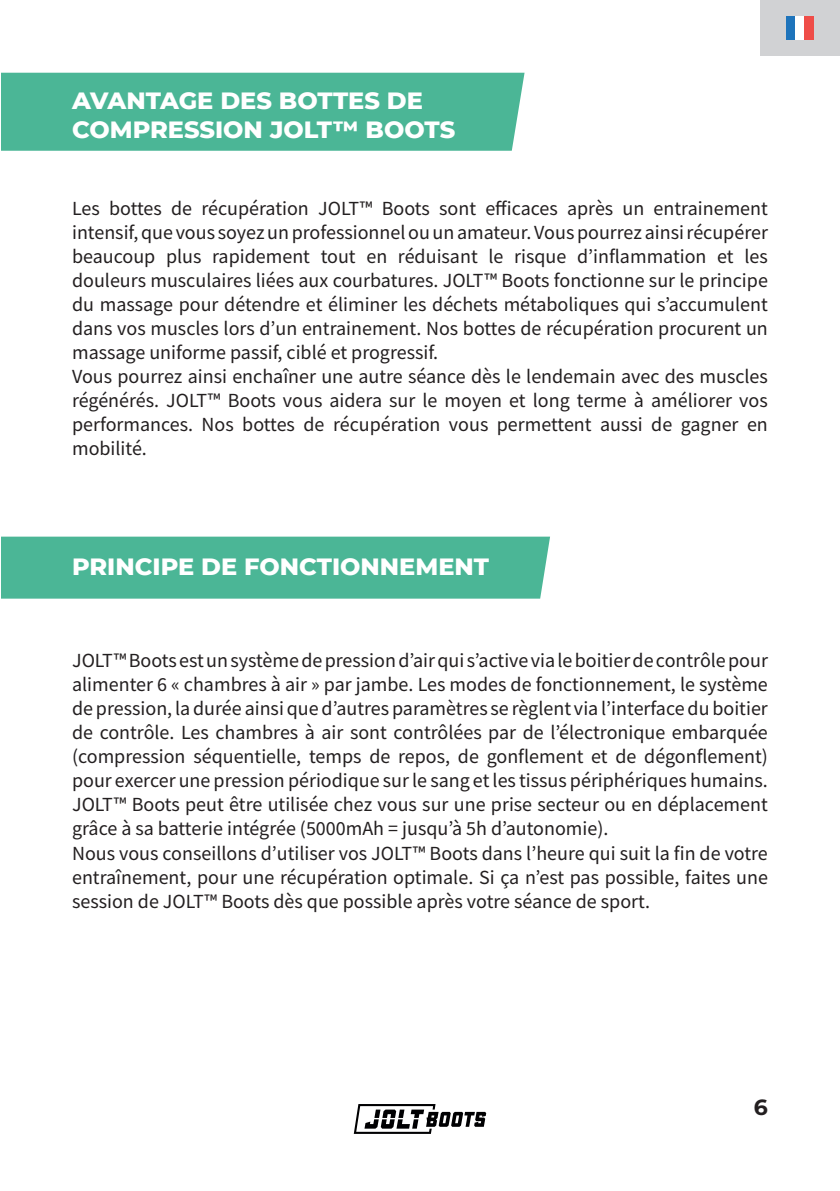
<style>
.page{position:relative;width:840px;height:1191px;background:#fff}
.page>*{position:absolute;margin:0;border:0;box-sizing:border-box;transform-origin:0 0}
.t1{font:800 24px "Montserrat";color:#fff}
.t2{font:700 22px "Montserrat";color:#231f20}
.t3{font:20px/24px "Source Sans Pro";color:#231f20;text-align:justify}
</style>
<div class="page">
<svg style="left:354px;top:1104px;width:132px;height:29px"></svg>
<div style="left:1px;top:73px;width:523px;height:78px;background:#4bb696"></div>
<div style="left:1px;top:536px;width:548px;height:62px;background:#4bb696"></div>
<div style="left:760px;top:0;width:79px;height:55px;background:#d1d2d4"></div>
<div style="left:786px;top:16px;width:9px;height:23px;background:#1e74bb"></div>
<div style="left:795px;top:16px;width:9px;height:23px;background:#fff"></div>
<div style="left:804px;top:16px;width:9px;height:23px;background:#ef4d48"></div>
<p class="t1" style="left:72px;top:83px;width:352px">AVANTAGE DES BOTTES DE</p>
<p class="t1" style="left:72px;top:112px;width:384px">COMPRESSION JOLT™ BOOTS</p>
<p class="t3" style="left:72px;top:196px;width:697px">Les bottes de récupération JOLT™ Boots sont efficaces après un entrainement intensif, que vous soyez un professionnel ou un amateur. Vous pourrez ainsi récupérer beaucoup plus rapidement tout en réduisant le risque d’inflammation et les douleurs musculaires liées aux courbatures. JOLT™ Boots fonctionne sur le principe du massage pour détendre et éliminer les déchets métaboliques qui s’accumulent dans vos muscles lors d’un entrainement. Nos bottes de récupération procurent un massage uniforme passif, ciblé et progressif.</p>
<p class="t3" style="left:72px;top:364px;width:697px">Vous pourrez ainsi enchaîner une autre séance dès le lendemain avec des muscles régénérés. JOLT™ Boots vous aidera sur le moyen et long terme à améliorer vos performances. Nos bottes de récupération vous permettent aussi de gagner en mobilité.</p>
<p class="t1" style="left:72px;top:549px;width:418px">PRINCIPE DE FONCTIONNEMENT</p>
<p class="t3" style="left:72px;top:648px;width:697px">JOLT™ Boots est un système de pression d’air qui s’active via le boitier de contrôle pour alimenter 6 « chambres à air » par jambe. Les modes de fonctionnement, le système de pression, la durée ainsi que d’autres paramètres se règlent via l’interface du boitier de contrôle. Les chambres à air sont contrôlées par de l’électronique embarquée (compression séquentielle, temps de repos, de gonflement et de dégonflement) pour exercer une pression périodique sur le sang et les tissus périphériques humains.<br>JOLT™ Boots peut être utilisée chez vous sur une prise secteur ou en déplacement grâce à sa batterie intégrée (5000mAh = jusqu’à 5h d’autonomie).</p>
<p class="t3" style="left:72px;top:840px;width:697px">Nous vous conseillons d’utiliser vos JOLT™ Boots dans l’heure qui suit la fin de votre entraînement, pour une récupération optimale. Si ça n’est pas possible, faites une session de JOLT™ Boots dès que possible après votre séance de sport.</p>
<p class="t2" style="left:753px;top:1091px;width:16px">6</p>
</div>
